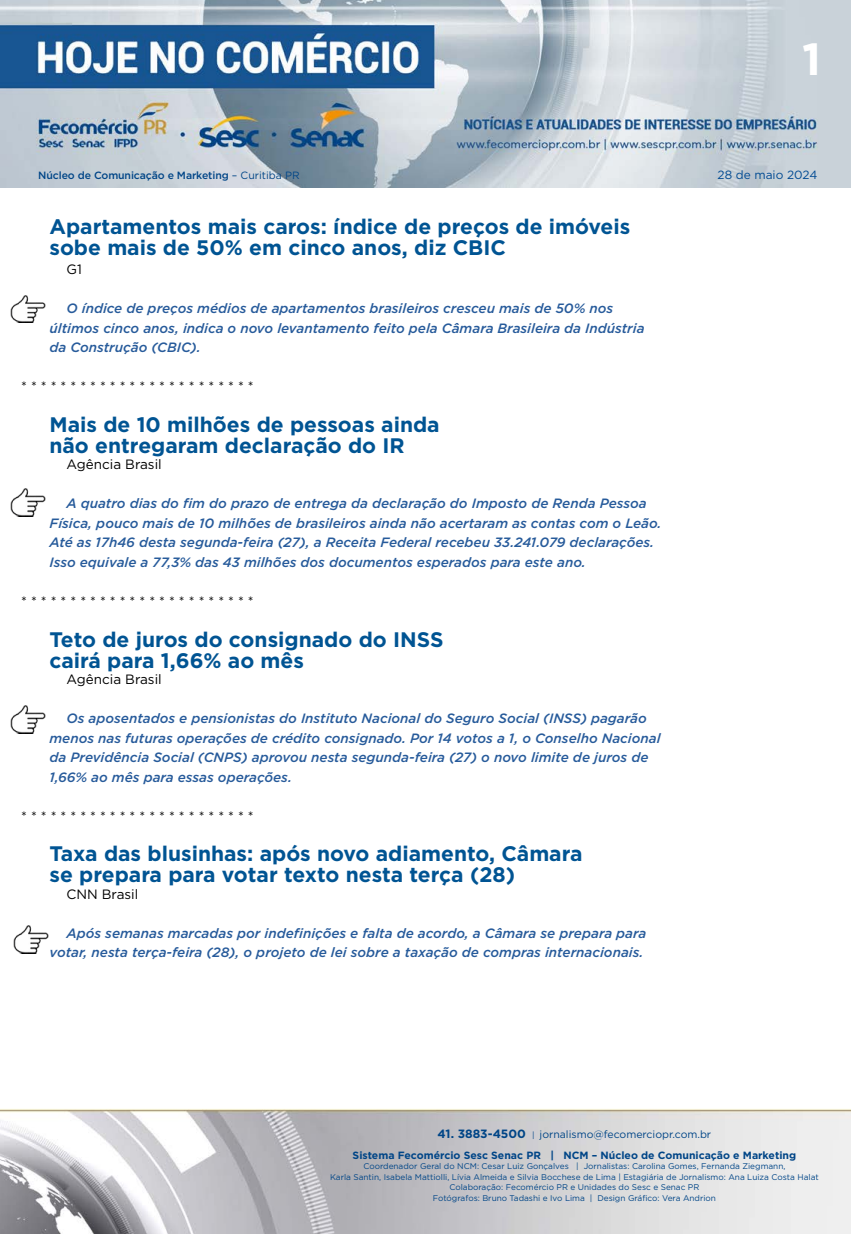
<style>
.page{position:relative;width:851px;height:1234px;background:#fff}
.page>*{position:absolute;margin:0;border:0;box-sizing:border-box;transform-origin:0 0}
.t1{font:700 45px "Gotham";color:#fff}
.t2{font:700 21px/21px "Gotham";color:#005493}
.t3{font:italic 500 13.5px/19.5px "Gotham";color:#275b9b}
.t4{font:13.5px "Gotham";color:#000}
.t5{font:11.85px "Gotham";color:#004a93}
.t6{font:700 10.5px/21px "Gotham";color:#004587;text-align:center}
.t7{font:500 10.5px "Gotham";letter-spacing:-.01em;color:#004587}
.t8{font:8.25px/10.5px "Gotham";color:#004587;text-align:center}
.s1{font-weight:400}
.s2{font-size:12px}
.s3{font-weight:400;font-size:8.25px}
</style>
<div class="page">
<img style="left:0;top:0;width:850px;height:188px">
<img style="left:0;top:1109px;width:850px;height:124px">
<img style="left:11px;top:488px;width:35px;height:28px">
<img style="left:11px;top:295px;width:35px;height:28px">
<img style="left:11px;top:705px;width:35px;height:28px">
<img style="left:13px;top:925px;width:35px;height:28px">
<p class="t7" style="left:38px;top:168px;width:263px">Núcleo de Comunicação e Marketing <span class="s1">– Curitiba PR</span></p>
<h2 class="t2" style="left:49px;top:216px;width:582px">Apartamentos mais caros: índice de preços de imóveis sobe mais de 50% em cinco anos, diz CBIC</h2>
<p class="t4" style="left:66px;top:261px;width:17px">G1</p>
<p class="t3" style="left:49px;top:298px;width:596px;text-indent:17px">O índice de preços médios de apartamentos brasileiros cresceu mais de 50% nos últimos cinco anos, indica o novo levantamento feito pela Câmara Brasileira da Indústria da Construção (CBIC).</p>
<p class="t4" style="left:21px;top:378px;width:234px">* * * * * * * * * * * * * * * * * * * * * * * *</p>
<h2 class="t2" style="left:49px;top:413px;width:392px">Mais de 10 milhões de pessoas ainda não entregaram declaração do IR</h2>
<p class="t4" style="left:66px;top:456px;width:97px">Agência Brasil</p>
<p class="t3" style="left:49px;top:493px;width:613px;text-indent:17px">A quatro dias do fim do prazo de entrega da declaração do Imposto de Renda Pessoa Física, pouco mais de 10 milhões de brasileiros ainda não acertaram as contas com o Leão.<br>Até as 17h46 desta segunda-feira (27), a Receita Federal recebeu 33.241.079 declarações.<br>Isso equivale a 77,3% das 43 milhões dos documentos esperados para este ano.</p>
<p class="t4" style="left:21px;top:592px;width:234px">* * * * * * * * * * * * * * * * * * * * * * * *</p>
<h2 class="t2" style="left:49px;top:628px;width:395px">Teto de juros do consignado do INSS cairá para 1,66% ao mês</h2>
<p class="t4" style="left:66px;top:670px;width:97px">Agência Brasil</p>
<p class="t3" style="left:49px;top:708px;width:612px;text-indent:17px">Os aposentados e pensionistas do Instituto Nacional do Seguro Social (INSS) pagarão menos nas futuras operações de crédito consignado. Por 14 votos a 1, o Conselho Nacional da Previdência Social (CNPS) aprovou nesta segunda-feira (27) o novo limite de juros de 1,66% ao mês para essas operações.</p>
<p class="t4" style="left:21px;top:807px;width:234px">* * * * * * * * * * * * * * * * * * * * * * * *</p>
<h2 class="t2" style="left:49px;top:842px;width:534px">Taxa das blusinhas: após novo adiamento, Câmara se prepara para votar texto nesta terça (28)</h2>
<p class="t4" style="left:66px;top:885px;width:73px">CNN Brasil</p>
<p class="t3" style="left:49px;top:922px;width:598px;text-align:right">Após semanas marcadas por indefinições e falta de acordo, a Câmara se prepara para votar, nesta terça-feira (28), o projeto de lei sobre a taxação de compras internacionais.</p>
<h1 class="t1" style="left:802px;top:29px;width:20px">1</h1>
<p class="t5" style="left:717px;top:167px;width:101px">28 de maio 2024</p>
<p class="t6" style="left:352px;top:1122px;width:445px"><span class="s2">41. 3883-4500</span> <span class="s3">|</span> <span class="s1">jornalismo@fecomerciopr.com.br<br></span>Sistema Fecomércio Sesc Senac PR | NCM – Núcleo de Comunicação e Marketing</p>
<p class="t8" style="left:330px;top:1160px;width:490px">Coordenador Geral do NCM: Cesar Luiz Gonçalves | Jornalistas: Carolina Gomes, Fernanda Ziegmann,<br>Karla Santin, Isabela Mattiolli, Lívia Almeida e Silvia Bocchese de Lima | Estagiária de Jornalismo: Ana Luiza Costa Halat Colaboração: Fecomércio PR e Unidades do Sesc e Senac PR<br>Fotógrafos: Bruno Tadashi e Ivo Lima | Design Gráfico: Vera Andrion</p>
</div>
